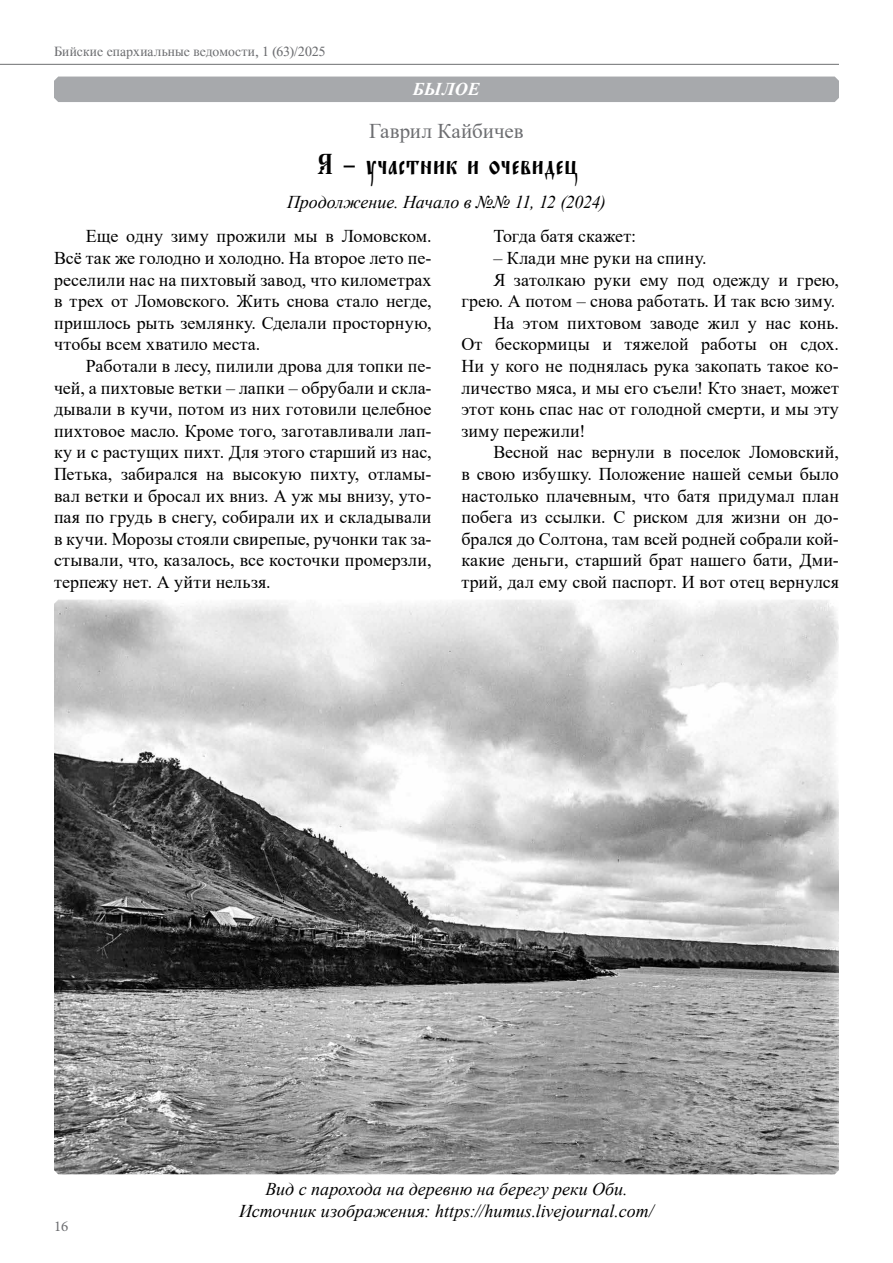
<style>
.page{position:relative;width:893px;height:1263px;background:#fff}
.page>*{position:absolute;margin:0;border:0;box-sizing:border-box;transform-origin:0 0}
.t1{font:30px "Orthodox.tt e Roos";letter-spacing:-.015em;color:#000}
.t2{font:21px "Times New Roman";color:#6d6e71}
.t3{font:18px/21.6px "Times New Roman";color:#000;text-align:justify}
.t4{font:italic 18px/21.6px "Times New Roman";color:#000;text-align:center}
.t5{font:italic 700 18px "Times New Roman";letter-spacing:.005em;color:#fff}
.t6{font:15px "Minion Pro";color:#6d6e71}
.t7{font:13.5px "Time";letter-spacing:.005em;color:#6d6e71}
</style>
<div class="page">
<hr style="left:0;top:64px;width:839px;height:1px;background:#6d6e71">
<div style="left:54px;top:77px;width:785px;height:25px;background:#a7a9ac"></div>
<img style="left:54px;top:600px;width:785px;height:574px">
<p class="t7" style="left:54px;top:44px;width:273px">Бийские епархиальные ведомости, 1 (63)/2025</p>
<p class="t5" style="left:413px;top:77px;width:69px">БЫЛОЕ</p>
<p class="t2" style="left:369px;top:116px;width:156px">Гаврил Кайбичев</p>
<h1 class="t1" style="left:316px;top:146px;width:263px">Я – участник и очевидец</h1>
<p class="t4" style="left:287px;top:191px;width:320px">Продолжение. Начало в №№ 11, 12 (2024)</p>
<p class="t3" style="left:54px;top:225px;width:379px;text-indent:32px">Еще одну зиму прожили мы в Ломовском.<br>Всё так же голодно и холодно. На второе лето пе&shy;реселили нас на пихтовый завод, что километрах в трех от Ломовского. Жить снова стало негде, пришлось рыть землянку. Сделали просторную, чтобы всем хватило места.</p>
<p class="t3" style="left:54px;top:355px;width:379px;text-indent:32px">Работали в лесу, пилили дрова для топки пе&shy;чей, а пихтовые ветки – лапки – обрубали и скла&shy;дывали в кучи, потом из них готовили целебное пихтовое масло. Кроме того, заготавливали лап&shy;ку и с растущих пихт. Для этого старший из нас, Петька, забирался на высокую пихту, отламы&shy;вал ветки и бросал их вниз. А уж мы внизу, уто&shy;пая по грудь в снегу, собирали их и складывали в кучи. Морозы стояли свирепые, ручонки так за&shy;стывали, что, казалось, все косточки промерзли, терпежу нет. А уйти нельзя.</p>
<p class="t3" style="left:493px;top:225px;width:144px">Тогда батя скажет:</p>
<p class="t3" style="left:493px;top:247px;width:215px">– Клади мне руки на спину.</p>
<p class="t3" style="left:493px;top:268px;width:347px">Я затолкаю руки ему под одежду и грею,</p>
<p class="t3" style="left:461px;top:290px;width:375px">грею. А потом – снова работать. И так всю зиму.</p>
<p class="t3" style="left:493px;top:311px;width:347px">На этом пихтовом заводе жил у нас конь.</p>
<p class="t3" style="left:461px;top:333px;width:379px">От бескормицы и тяжелой работы он сдох.</p>
<p class="t3" style="left:461px;top:355px;width:379px">Ни у кого не поднялась рука закопать такое ко-</p>
<p class="t3" style="left:461px;top:376px;width:379px">личество мяса, и мы его съели! Кто знает, может</p>
<p class="t3" style="left:461px;top:398px;width:379px">этот конь спас нас от голодной смерти, и мы эту</p>
<p class="t3" style="left:461px;top:419px;width:125px">зиму пережили!</p>
<p class="t3" style="left:493px;top:441px;width:347px">Весной нас вернули в поселок Ломовский,</p>
<p class="t3" style="left:461px;top:463px;width:379px">в свою избушку. Положение нашей семьи было</p>
<p class="t3" style="left:461px;top:484px;width:379px">настолько плачевным, что батя придумал план</p>
<p class="t3" style="left:461px;top:506px;width:379px">побега из ссылки. С риском для жизни он до-</p>
<p class="t3" style="left:461px;top:527px;width:379px">брался до Солтона, там всей родней собрали кой-</p>
<p class="t3" style="left:461px;top:549px;width:379px">какие деньги, старший брат нашего бати, Дми-</p>
<p class="t3" style="left:461px;top:571px;width:379px">трий, дал ему свой паспорт. И вот отец вернулся</p>
<p class="t6" style="left:54px;top:1216px;width:16px">16</p>
<p class="t4" style="left:239px;top:1178px;width:416px">Вид с парохода на деревню на берегу реки Оби.<br>Источник изображения: https://humus.livejournal.com/</p>
</div>
